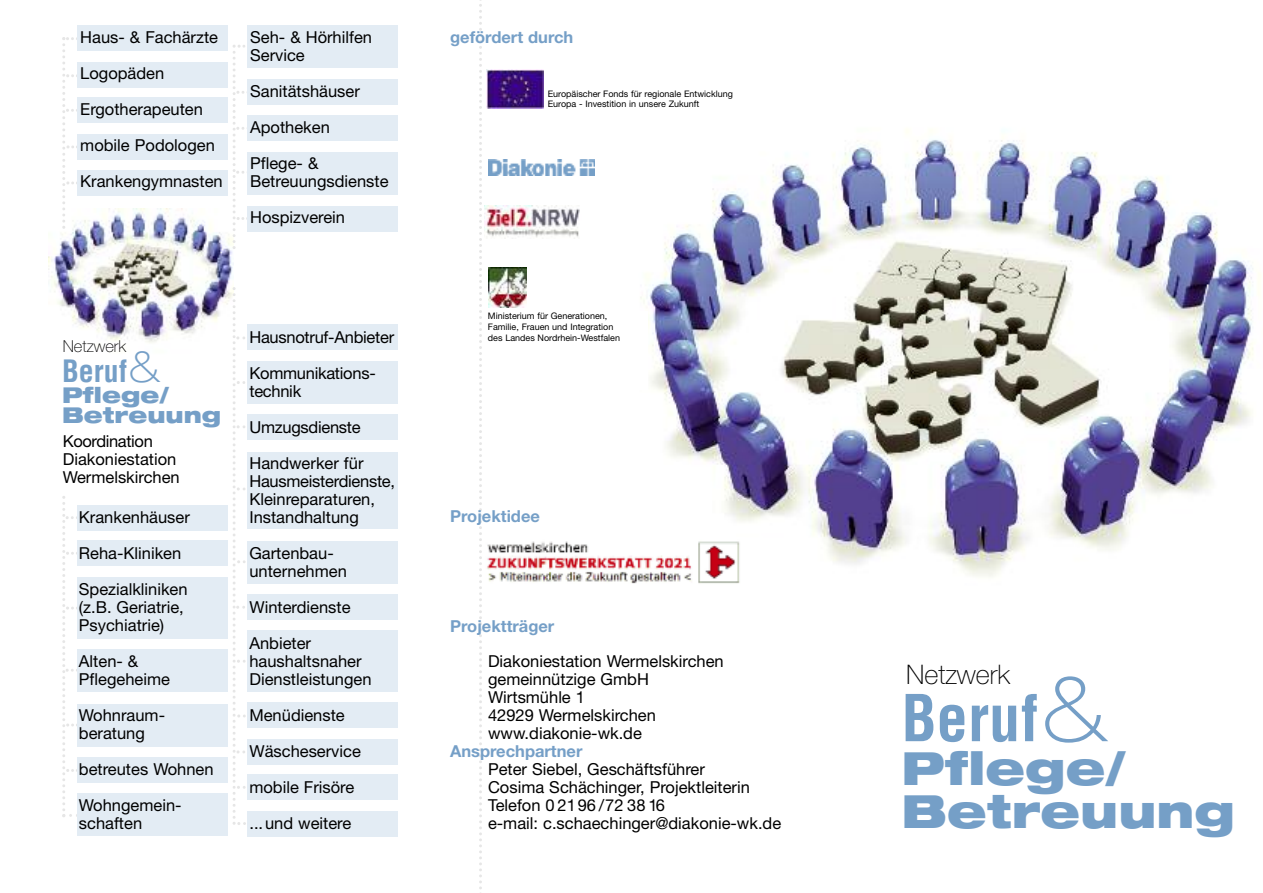
<style>
.page{position:relative;width:1263px;height:893px;background:#fff}
.page>*{position:absolute;margin:0;border:0;box-sizing:border-box;transform-origin:0 0}
.t1{font:700 condensed 63px "Helvetica";color:#759fc7}
.t2{font:900 expanded 45.75px/43.5px "Helvetica Neue";color:#759fc7}
.t3{font:700 condensed 30px "Helvetica";color:#759fc7}
.t4{font:100 27px "Helvetica Neue";color:#000}
.t5{font:900 expanded 21.9px/20.7px "Helvetica Neue";color:#759fc7}
.t6{font:16.5px/18px "Helvetica Neue";color:#000}
.t7{font:700 16.5px "Helvetica Neue";color:#759fc7}
.t8{font:100 16.5px "Helvetica Neue";color:#000}
.t9{font:9px/10.8px "Helvetica Neue";color:#000}
.s1{font-family:"Helvetica Neue";font-weight:100;font-stretch:expanded;font-size:42.9px}
.s2{font-family:"Helvetica Neue";font-weight:100;font-stretch:expanded;font-size:90px}
</style>
<div class="page">
<img style="left:49px;top:209px;width:184px;height:134px">
<div style="left:248px;top:361px;width:150px;height:43px;background:#e3ecf4"></div>
<div style="left:248px;top:541px;width:150px;height:43px;background:#e3ecf4"></div>
<div style="left:248px;top:703px;width:150px;height:25px;background:#e3ecf4"></div>
<div style="left:77px;top:704px;width:151px;height:42px;background:#e3ecf4"></div>
<div style="left:77px;top:793px;width:151px;height:43px;background:#e3ecf4"></div>
<div style="left:248px;top:26px;width:150px;height:42px;background:#e3ecf4"></div>
<div style="left:77px;top:650px;width:151px;height:42px;background:#e3ecf4"></div>
<div style="left:248px;top:152px;width:150px;height:43px;background:#e3ecf4"></div>
<div style="left:77px;top:577px;width:151px;height:62px;background:#e3ecf4"></div>
<div style="left:77px;top:62px;width:151px;height:25px;background:#e3ecf4"></div>
<div style="left:77px;top:26px;width:151px;height:25px;background:#e3ecf4"></div>
<div style="left:248px;top:80px;width:150px;height:25px;background:#e3ecf4"></div>
<div style="left:248px;top:115px;width:150px;height:26px;background:#e3ecf4"></div>
<div style="left:248px;top:206px;width:150px;height:25px;background:#e3ecf4"></div>
<div style="left:77px;top:505px;width:151px;height:25px;background:#e3ecf4"></div>
<div style="left:77px;top:541px;width:151px;height:25px;background:#e3ecf4"></div>
<div style="left:77px;top:98px;width:151px;height:25px;background:#e3ecf4"></div>
<div style="left:77px;top:134px;width:151px;height:25px;background:#e3ecf4"></div>
<div style="left:77px;top:170px;width:151px;height:26px;background:#e3ecf4"></div>
<div style="left:248px;top:325px;width:150px;height:25px;background:#e3ecf4"></div>
<div style="left:248px;top:415px;width:150px;height:25px;background:#e3ecf4"></div>
<div style="left:248px;top:594px;width:150px;height:25px;background:#e3ecf4"></div>
<div style="left:248px;top:739px;width:150px;height:26px;background:#e3ecf4"></div>
<div style="left:248px;top:775px;width:150px;height:25px;background:#e3ecf4"></div>
<div style="left:248px;top:811px;width:150px;height:25px;background:#e3ecf4"></div>
<div style="left:248px;top:452px;width:150px;height:77px;background:#e3ecf4"></div>
<div style="left:248px;top:630px;width:150px;height:62px;background:#e3ecf4"></div>
<div style="left:77px;top:757px;width:151px;height:26px;background:#e3ecf4"></div>
<img style="left:545px;top:130px;width:716px;height:447px">
<svg style="left:479px;top:0;width:3px;height:893px"></svg>
<img style="left:487px;top:70px;width:56px;height:38px">
<div style="left:484px;top:150px;width:129px;height:40px;background:#fff"></div>
<img style="left:488px;top:160px;width:106px;height:15px">
<div style="left:484px;top:206px;width:128px;height:38px;background:#fff"></div>
<img style="left:484px;top:206px;width:96px;height:32px">
<img style="left:488px;top:268px;width:39px;height:40px">
<div style="left:486px;top:311px;width:162px;height:79px;background:#fff"></div>
<svg style="left:233px;top:45px;width:17px;height:204px"></svg>
<svg style="left:233px;top:287px;width:19px;height:538px"></svg>
<svg style="left:62px;top:37px;width:17px;height:192px"></svg>
<svg style="left:62px;top:496px;width:17px;height:321px"></svg>
<img style="left:487px;top:537px;width:257px;height:47px">
<p class="t6" style="left:80px;top:21px;width:144px;line-height:36px">Haus- &amp; Fachärzte<br>Logopäden<br>Ergotherapeuten mobile Podologen<br>Krankengymnasten</p>
<p class="t6" style="left:250px;top:30px;width:123px">Seh- &amp; Hörhilfen<br>Service</p>
<p class="t6" style="left:250px;top:75px;width:111px;line-height:36px">Sanitätshäuser<br>Apotheken<br>Pflege- &amp;</p>
<p class="t6" style="left:250px;top:165px;width:140px;line-height:36px">Betreuungsdienste<br>Hospizverein</p>
<p class="t8" style="left:63px;top:340px;width:65px">Netzwerk</p>
<h3 class="t3" style="left:62px;top:354px;width:99px">Beruf<span class="s1">&amp;</span></h3>
<h3 class="t5" style="left:62px;top:386px;width:161px">Pflege/<br>Betreuung</h3>
<p class="t6" style="left:63px;top:433px;width:119px">Koordination<br>Diakoniestation<br>Wermelskirchen</p>
<p class="t6" style="left:79px;top:500px;width:112px;line-height:36px">Krankenhäuser<br>Reha-Kliniken<br>Spezialkliniken</p>
<p class="t6" style="left:79px;top:599px;width:106px">(z.B. Geriatrie,<br>Psychiatrie)</p>
<p class="t6" style="left:79px;top:653px;width:93px">Alten- &amp;<br>Pflegeheime</p>
<p class="t6" style="left:79px;top:707px;width:88px">Wohnraum&shy;beratung</p>
<p class="t6" style="left:79px;top:752px;width:136px;line-height:36px">betreutes Wohnen<br>Wohngemein-</p>
<p class="t6" style="left:79px;top:815px;width:65px">schaften</p>
<p class="t6" style="left:249px;top:320px;width:146px;line-height:36px">Hausnotruf-Anbieter<br>Kommunikations-</p>
<p class="t6" style="left:249px;top:374px;width:116px;line-height:36px">technik<br>Umzugsdienste<br>Handwerker für</p>
<p class="t6" style="left:249px;top:473px;width:147px">Hausmeisterdienste,<br>Kleinreparaturen,<br>Instandhaltung</p>
<p class="t6" style="left:249px;top:545px;width:99px">Gartenbau&shy;unternehmen</p>
<p class="t6" style="left:249px;top:590px;width:103px;line-height:36px">Winterdienste<br>Anbieter</p>
<p class="t6" style="left:249px;top:653px;width:124px">haushaltsnaher<br>Dienstleistungen</p>
<p class="t6" style="left:249px;top:698px;width:113px;line-height:36px">Menüdienste<br>Wäscheservice mobile Frisöre ...und weitere</p>
<p class="t7" style="left:450px;top:31px;width:125px">gefördert durch</p>
<p class="t9" style="left:548px;top:89px;width:187px">Europäischer Fonds für regionale Entwicklung<br>Europa - Investition in unsere Zukunft</p>
<p class="t9" style="left:488px;top:312px;width:134px">Ministerium für Generationen,<br>Familie, Frauen und Integration des Landes Nordrhein-Westfalen</p>
<p class="t7" style="left:450px;top:510px;width:91px">Projektidee</p>
<p class="t7" style="left:450px;top:620px;width:106px">Projektträger</p>
<p class="t6" style="left:488px;top:654px;width:237px">Diakoniestation Wermelskirchen gemeinnützige GmbH<br>Wirtsmühle 1<br>42929 Wermelskirchen www.diakonie-wk.de</p>
<p class="t6" style="left:488px;top:762px;width:295px">Peter Siebel, Geschäftsführer<br>Cosima Schächinger, Projektleiterin Telefon 0 2196 /72 38 16<br>e-mail: c.schaechinger@diakonie-wk.de</p>
<p class="t7" style="left:450px;top:745px;width:134px">Ansprechpartner</p>
<h3 class="t4" style="left:906px;top:665px;width:105px">Netzwerk</h3>
<h1 class="t1" style="left:901px;top:683px;width:206px">Beruf<span class="s2">&amp;</span></h1>
<h2 class="t2" style="left:901px;top:750px;width:335px">Pflege/<br>Betreuung</h2>
</div>
